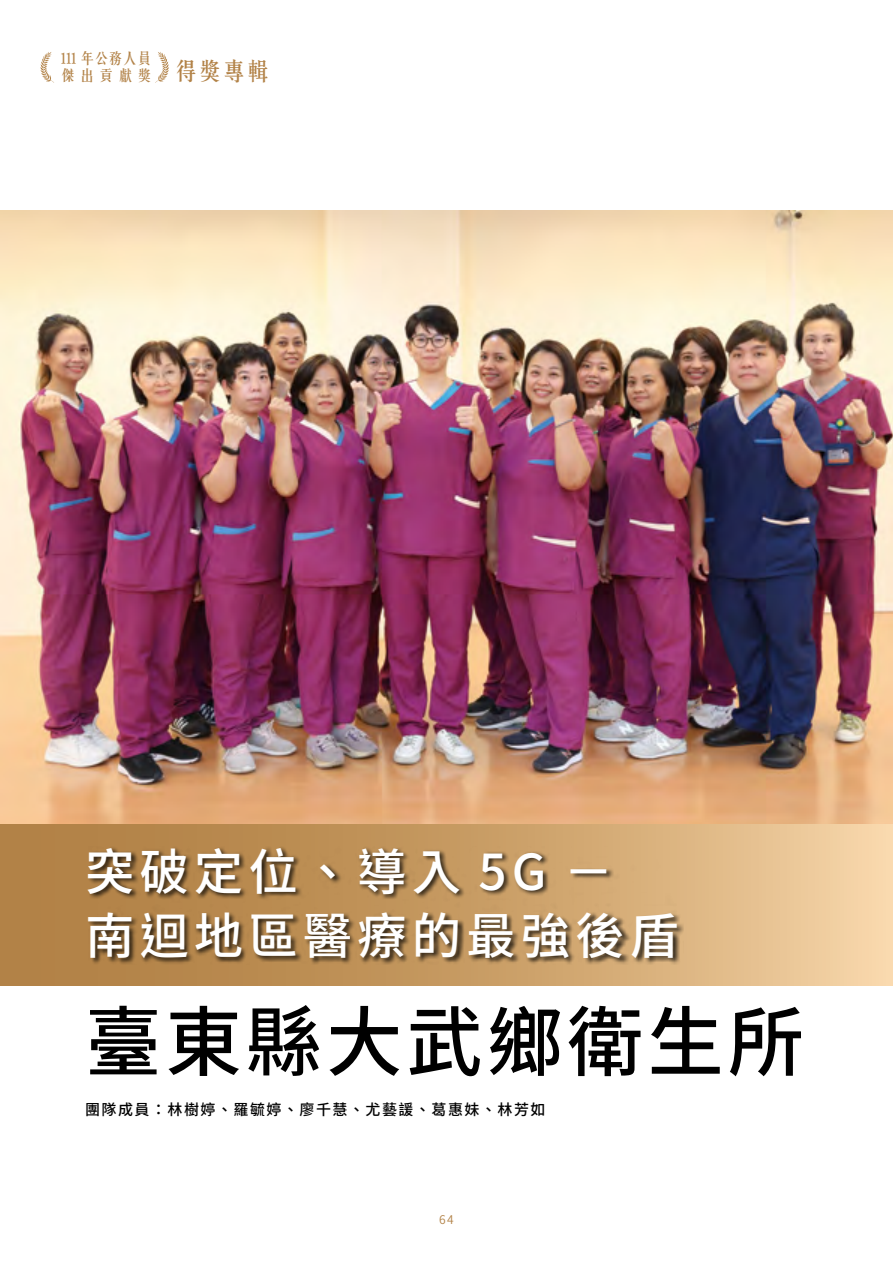
<style>
.page{position:relative;width:893px;height:1263px;background:#fff}
.page>*{position:absolute;margin:0;border:0;box-sizing:border-box;transform-origin:0 0}
.t1{font:500 76.5px "Source Han Sans TW";letter-spacing:.05em;color:#000}
.t2{font:500 49.5px/64.5px "Source Han Sans TW";letter-spacing:.1em;color:#fff}
.t3{font:500 15px "Source Han Sans TW";letter-spacing:.1em;color:#000}
.t4{font:500 15px/16.5px "C Song 3 HK";letter-spacing:-.05em;color:#b28247}
.t5{font:12px "Source Han Sans TW";color:#b28247}
.s1{font-size:24px}
</style>
<div class="page">
<svg style="left:155px;top:52px;width:14px;height:31px"></svg>
<svg style="left:40px;top:52px;width:14px;height:31px"></svg>
<img style="left:0;top:210px;width:893px;height:614px">
<svg style="left:0;top:824px;width:893px;height:162px;background:#d2a873"></svg>
<div style="left:88px;top:846px;width:596px;height:118px;background:#000;opacity:.75"></div>
<p class="t4" style="left:60px;top:49px;width:212px">111 年公務人員<br>傑 出 貢 獻 獎 <span class="s1">得獎專輯</span></p>
<h2 class="t2" style="left:85px;top:840px;width:595px">突破定位、導入 5G －<br>南迴地區醫療的最強後盾</h2>
<h1 class="t1" style="left:85px;top:999px;width:721px">臺東縣大武鄉衛生所</h1>
<p class="t3" style="left:85px;top:1101px;width:462px">團隊成員：林樹婷、羅毓婷、廖千慧、尤藝諼、葛惠妹、林芳如</p>
<p class="t5" style="left:439px;top:1212px;width:16px">64</p>
</div>
